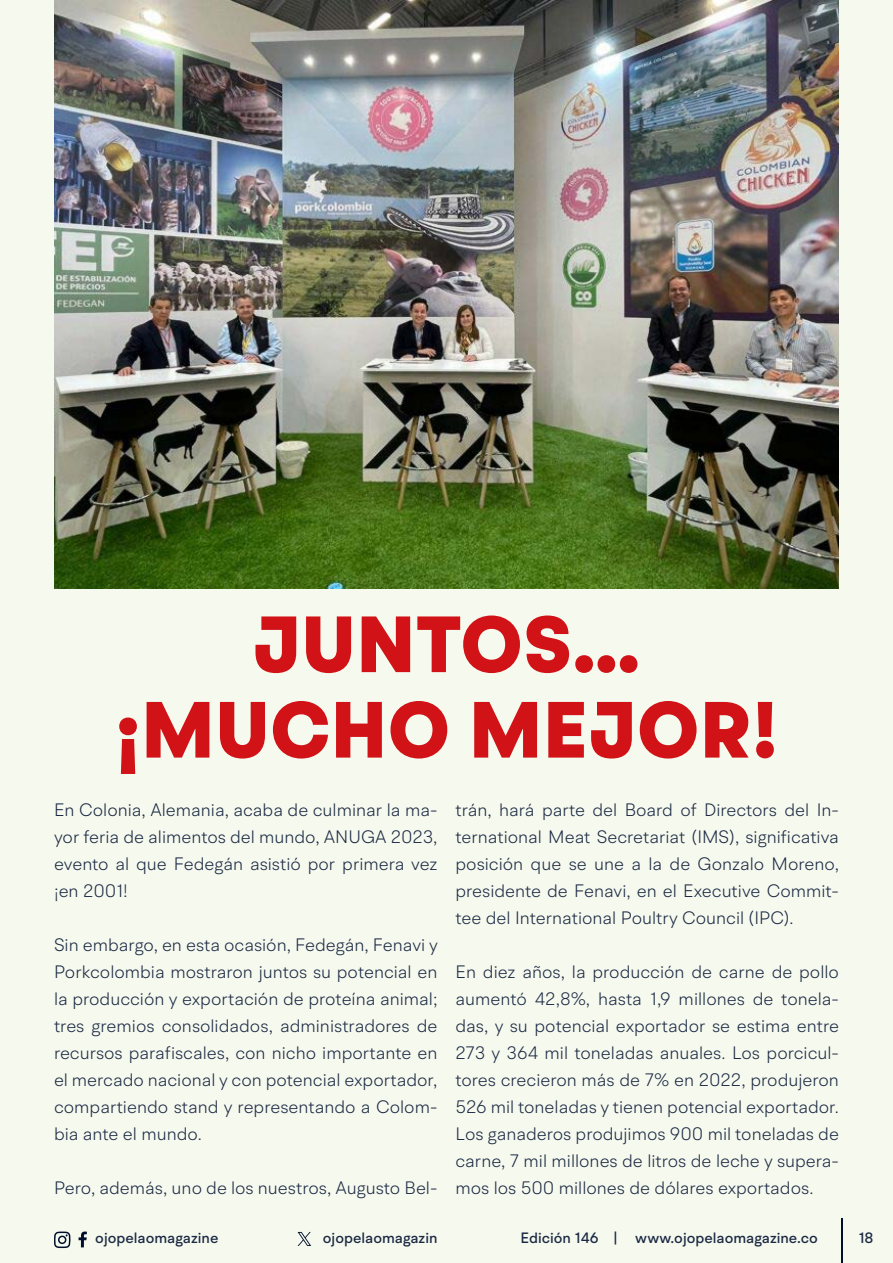
<style>
.page{position:relative;width:893px;height:1263px;background:#f6f9ee}
.page>*{position:absolute;margin:0;border:0;box-sizing:border-box;transform-origin:0 0}
.t1{font:900 79.5px/85.5px "BR Hendrix";letter-spacing:.01em;color:#d11217;text-align:center}
.t2{font:300 18px/27px "BR Hendrix";color:#1b2943;text-align:justify}
.t3{font:500 15px "BR Hendrix";color:#1b2943}
</style>
<div class="page">
<svg style="left:79px;top:1231px;width:8px;height:16px"></svg>
<svg style="left:54px;top:1231px;width:17px;height:17px"></svg>
<hr style="left:841px;top:1219px;width:1px;height:44px;background:#000f2b">
<svg style="left:298px;top:1232px;width:13px;height:14px"></svg>
<img style="left:54px;top:0;width:785px;height:589px">
<h1 class="t1" style="left:116px;top:604px;width:663px">JUNTOS… ¡MUCHO MEJOR!</h1>
<p class="t2" style="left:54px;top:796px;width:385px">En Colonia, Alemania, acaba de culminar la ma&shy;yor feria de alimentos del mundo, ANUGA 2023, evento al que Fedegán asistió por primera vez ¡en 2001!</p>
<p class="t2" style="left:54px;top:931px;width:385px">Sin embargo, en esta ocasión, Fedegán, Fenavi y Porkcolombia mostraron juntos su potencial en la producción y exportación de proteína animal; tres gremios consolidados, administradores de recursos parafiscales, con nicho importante en el mercado nacional y con potencial exportador, compartiendo stand y representando a Colom&shy;bia ante el mundo.</p>
<p class="t2" style="left:54px;top:1174px;width:385px">Pero, además, uno de los nuestros, Augusto Bel-</p>
<p class="t2" style="left:455px;top:796px;width:385px">trán, hará parte del Board of Directors del In&shy;ternational Meat Secretariat (IMS), significativa posición que se une a la de Gonzalo Moreno, presidente de Fenavi, en el Executive Commit&shy;tee del International Poultry Council (IPC).</p>
<p class="t2" style="left:455px;top:958px;width:385px">En diez años, la producción de carne de pollo aumentó 42,8%, hasta 1,9 millones de tonela&shy;das, y su potencial exportador se estima entre 273 y 364 mil toneladas anuales. Los porcicul&shy;tores crecieron más de 7% en 2022, produjeron 526 mil toneladas y tienen potencial exportador.<br>Los ganaderos produjimos 900 mil toneladas de carne, 7 mil millones de litros de leche y supera&shy;mos los 500 millones de dólares exportados.</p>
<p class="t3" style="left:95px;top:1229px;width:125px">ojopelaomagazine</p>
<p class="t3" style="left:323px;top:1229px;width:116px">ojopelaomagazin</p>
<p class="t3" style="left:521px;top:1229px;width:299px">Edición 146 | www.ojopelaomagazine.co</p>
<p class="t3" style="left:858px;top:1229px;width:17px">18</p>
</div>
